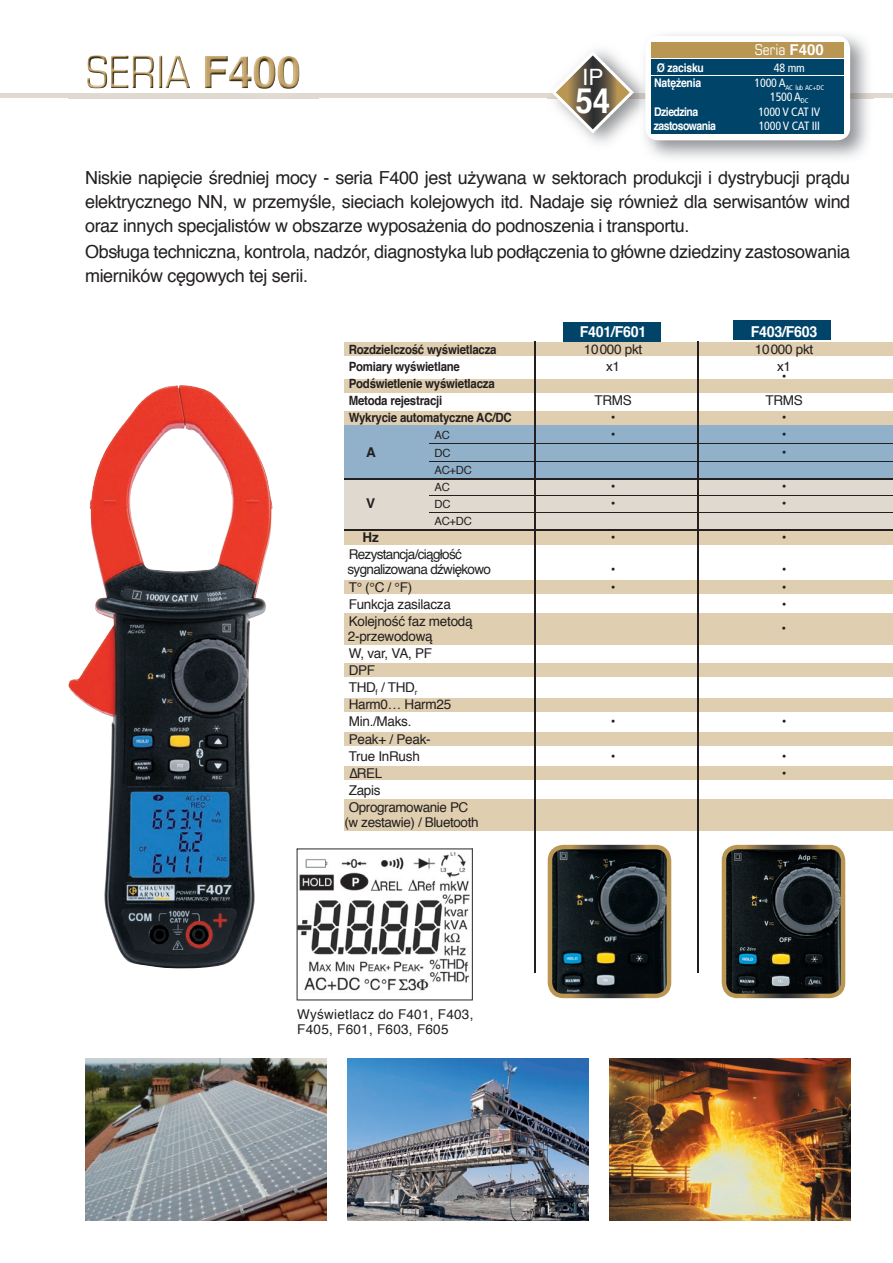
<style>
.page{position:relative;width:893px;height:1263px;background:#fff}
.page>*{position:absolute;margin:0;border:0;box-sizing:border-box;transform-origin:0 0}
.t1{font:700 34.8px "Helvetica";color:#fff;scale:.9 1}
.t2{font:22.5px "Helvetica";color:#fff}
.t3{font:18px/24px "Helvetica";letter-spacing:-.02em;color:#231f20;text-align:justify}
.t4{font:700 15px "Helvetica";letter-spacing:-.02em;color:#fff;scale:.95 1}
.t5{font:condensed 15px "Eurostile";color:#fff}
.t6{font:13.5px/17.1px "Helvetica";letter-spacing:-.02em;color:#231f20}
.t7{font:13.5px/15px "Helvetica";letter-spacing:-.05em;color:#231f20}
.t8{font:13.5px/15.8px "Helvetica";letter-spacing:.02em;color:#231f20}
.t9{font:700 13.5px "Helvetica";color:#231f20}
.t10{font:700 12.75px "Helvetica";letter-spacing:-.02em;color:#231f20;scale:.9 1}
.t11{font:condensed 12px "Frutiger";letter-spacing:-.02em;color:#fff}
.t12{font:700 12px "Helvetica";letter-spacing:-.05em;color:#fff;scale:.87 1}
.t13{font:700 12px "Helvetica";letter-spacing:-.02em;color:#fff;scale:.87 1}
.t14{font:11.25px/17.1px "Helvetica";letter-spacing:-.02em;color:#231f20}
.t15{font:condensed 6.9px "Frutiger";letter-spacing:-.02em;color:#fff}
.s1{font-family:"Helvetica";font-weight:700;font-stretch:normal}
</style>
<div class="page">
<div style="left:345px;top:477px;width:548px;height:54px;background:#e0d9cf"></div>
<hr style="left:0;top:94px;width:893px;height:4px;background:#e0d9cf">
<img style="left:548px;top:50px;width:92px;height:93px">
<img style="left:548px;top:94px;width:92px;height:4px">
<svg style="left:552px;top:51px;width:82px;height:83px"></svg>
<img style="left:68px;top:385px;width:205px;height:584px">
<div style="left:344px;top:423px;width:549px;height:54px;background:#90b1c9"></div>
<div style="left:563px;top:322px;width:97px;height:19px;background:#00446a"></div>
<div style="left:733px;top:320px;width:98px;height:19px;background:#00446a"></div>
<div style="left:344px;top:342px;width:549px;height:14px;background:#dfceaf"></div>
<div style="left:344px;top:379px;width:549px;height:13px;background:#dfceaf"></div>
<div style="left:344px;top:411px;width:549px;height:13px;background:#dfceaf"></div>
<hr style="left:429px;top:444px;width:464px;height:1px;background:#231f20">
<hr style="left:429px;top:461px;width:464px;height:1px;background:#231f20">
<hr style="left:344px;top:478px;width:549px;height:1px;background:#231f20">
<hr style="left:429px;top:495px;width:464px;height:1px;background:#231f20">
<hr style="left:429px;top:512px;width:464px;height:1px;background:#231f20">
<hr style="left:344px;top:529px;width:549px;height:1px;background:#231f20">
<div style="left:344px;top:531px;width:549px;height:13px;background:#dfceaf"></div>
<div style="left:344px;top:580px;width:549px;height:14px;background:#dfceaf"></div>
<div style="left:344px;top:613px;width:549px;height:32px;background:#dfceaf"></div>
<div style="left:344px;top:664px;width:549px;height:13px;background:#dfceaf"></div>
<div style="left:344px;top:698px;width:549px;height:13px;background:#dfceaf"></div>
<div style="left:344px;top:732px;width:549px;height:14px;background:#dfceaf"></div>
<div style="left:344px;top:766px;width:549px;height:14px;background:#dfceaf"></div>
<div style="left:344px;top:800px;width:549px;height:31px;background:#dfceaf"></div>
<img style="left:87px;top:55px;width:141px;height:34px">
<img style="left:190px;top:56px;width:110px;height:33px">
<img style="left:640px;top:34px;width:233px;height:124px">
<svg style="left:645px;top:36px;width:205px;height:104px"></svg>
<div style="left:651px;top:42px;width:193px;height:15px;background:#b99652"></div>
<div style="left:651px;top:60px;width:193px;height:15px;background:#00446a"></div>
<div style="left:651px;top:76px;width:193px;height:28px;background:#00446a"></div>
<div style="left:651px;top:105px;width:193px;height:28px;background:#00446a"></div>
<img style="left:85px;top:1059px;width:241px;height:161px">
<img style="left:347px;top:1059px;width:241px;height:161px">
<img style="left:609px;top:1059px;width:241px;height:161px">
<hr style="left:534px;top:341px;width:2px;height:631px;background:#231f20">
<hr style="left:697px;top:341px;width:2px;height:631px;background:#231f20">
<svg style="left:297px;top:848px;width:176px;height:152px"></svg>
<svg style="left:548px;top:845px;width:123px;height:153px;background:#2c302c"></svg>
<svg style="left:722px;top:845px;width:123px;height:153px;background:#2c2f2a"></svg>
<p class="t2" style="left:582px;top:59px;width:23px">IP</p>
<h1 class="t1" style="left:576px;top:73px;width:40px">54</h1>
<p class="t5" style="left:755px;top:41px;width:70px">Seria <span class="s1">F400</span></p>
<p class="t13" style="left:657px;top:58px;width:56px">Ø zacisku</p>
<p class="t11" style="left:774px;top:60px;width:32px">48 mm</p>
<p class="t13" style="left:654px;top:73px;width:56px">Natężenia</p>
<p class="t15" style="left:755px;top:83px;width:71px"><sup>1000</sup> <sup>A</sup>AC lub AC+DC</p>
<p class="t11" style="left:770px;top:90px;width:40px">1500 A<sub>DC</sub></p>
<p class="t12" style="left:654px;top:102px;width:52px">Dziedzina</p>
<p class="t11" style="left:758px;top:105px;width:64px">1000 V CAT IV</p>
<p class="t12" style="left:654px;top:116px;width:73px">zastosowania</p>
<p class="t11" style="left:759px;top:119px;width:63px">1000 V CAT III</p>
<p class="t3" style="left:85px;top:166px;width:767px">Niskie napięcie średniej mocy - seria F400 jest używana w sektorach produkcji i dystrybucji prądu elektrycznego NN, w przemyśle, sieciach kolejowych itd. Nadaje się również dla serwisantów wind oraz innych specjalistów w obszarze wyposażenia do podnoszenia i transportu.</p>
<p class="t3" style="left:85px;top:240px;width:767px">Obsługa techniczna, kontrola, nadzór, diagnostyka lub podłączenia to główne dziedziny zastosowania mierników cęgowych tej serii.</p>
<p class="t4" style="left:580px;top:319px;width:72px">F401/F601</p>
<p class="t4" style="left:751px;top:319px;width:72px">F403/F603</p>
<p class="t10" style="left:349px;top:339px;width:166px">Rozdzielczość wyświetlacza</p>
<p class="t6" style="left:584px;top:341px;width:60px">10 000 pkt</p>
<p class="t6" style="left:755px;top:341px;width:60px">10 000 pkt</p>
<p class="t10" style="left:349px;top:356px;width:125px">Pomiary wyświetlane</p>
<p class="t6" style="left:606px;top:358px;width:15px">x1</p>
<p class="t6" style="left:777px;top:358px;width:15px">x1</p>
<p class="t10" style="left:349px;top:373px;width:164px">Podświetlenie wyświetlacza</p>
<p class="t6" style="left:782px;top:368px;width:6px">•</p>
<p class="t10" style="left:349px;top:390px;width:106px">Metoda rejestracji</p>
<p class="t6" style="left:594px;top:392px;width:39px">TRMS</p>
<p class="t6" style="left:765px;top:392px;width:39px">TRMS</p>
<p class="t10" style="left:349px;top:408px;width:183px">Wykrycie automatyczne AC/DC</p>
<p class="t6" style="left:611px;top:409px;width:6px">•</p>
<p class="t6" style="left:782px;top:409px;width:6px">•</p>
<p class="t14" style="left:434px;top:427px;width:17px">AC</p>
<p class="t6" style="left:611px;top:427px;width:6px">•</p>
<p class="t6" style="left:782px;top:427px;width:6px">•</p>
<p class="t9" style="left:366px;top:441px;width:11px">A</p>
<p class="t14" style="left:434px;top:444px;width:18px">DC</p>
<p class="t6" style="left:782px;top:444px;width:6px">•</p>
<p class="t14" style="left:434px;top:462px;width:39px">AC+DC<br>AC</p>
<p class="t6" style="left:611px;top:478px;width:6px">•</p>
<p class="t6" style="left:782px;top:478px;width:6px">•</p>
<p class="t9" style="left:366px;top:492px;width:11px">V</p>
<p class="t14" style="left:434px;top:496px;width:18px">DC</p>
<p class="t6" style="left:611px;top:495px;width:6px">•</p>
<p class="t6" style="left:782px;top:495px;width:6px">•</p>
<p class="t14" style="left:434px;top:513px;width:39px">AC+DC</p>
<p class="t9" style="left:363px;top:527px;width:18px">Hz</p>
<p class="t6" style="left:611px;top:529px;width:6px">•</p>
<p class="t6" style="left:782px;top:529px;width:6px">•</p>
<p class="t7" style="left:348px;top:547px;width:145px">Rezystancja/ciągłość sygnalizowana dźwiękowo</p>
<p class="t6" style="left:611px;top:561px;width:6px">•</p>
<p class="t6" style="left:782px;top:561px;width:6px">•</p>
<p class="t6" style="left:349px;top:579px;width:65px">T° (°C / °F)</p>
<p class="t6" style="left:611px;top:579px;width:6px">•</p>
<p class="t6" style="left:782px;top:579px;width:6px">•</p>
<p class="t6" style="left:349px;top:596px;width:104px">Funkcja zasilacza</p>
<p class="t6" style="left:782px;top:596px;width:6px">•</p>
<p class="t6" style="left:348px;top:614px;width:126px;line-height:15px">Kolejność faz metodą<br>2-przewodową</p>
<p class="t6" style="left:782px;top:620px;width:6px">•</p>
<p class="t6" style="left:349px;top:645px;width:104px">W, var, VA, PF<br>DPF<br>THD<sub>f</sub> / THD<sub>r<br></sub>Harm0… Harm25<br>Min./Maks.</p>
<p class="t6" style="left:611px;top:713px;width:6px">•</p>
<p class="t6" style="left:782px;top:713px;width:6px">•</p>
<p class="t6" style="left:349px;top:731px;width:83px">Peak+ / Peak-<br>True InRush</p>
<p class="t6" style="left:611px;top:748px;width:6px">•</p>
<p class="t6" style="left:782px;top:748px;width:6px">•</p>
<p class="t6" style="left:349px;top:765px;width:35px">∆REL</p>
<p class="t6" style="left:782px;top:765px;width:6px">•</p>
<p class="t6" style="left:349px;top:782px;width:121px">Zapis<br>Oprogramowanie PC</p>
<p class="t6" style="left:345px;top:814px;width:135px">(w zestawie) / Bluetooth</p>
<p class="t8" style="left:297px;top:1006px;width:178px">Wyświetlacz do F401, F403,<br>F405, F601, F603, F605</p>
</div>
